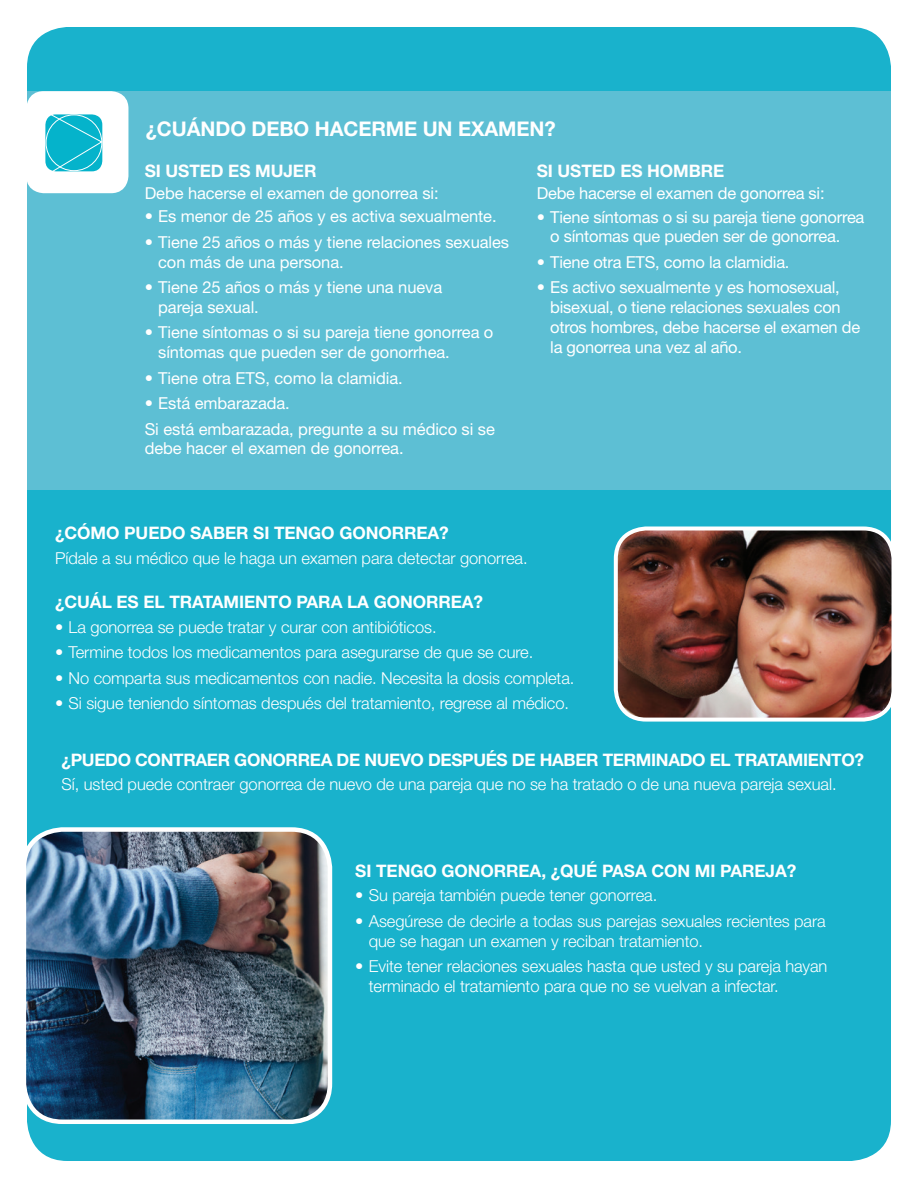
<style>
.page{position:relative;width:918px;height:1188px;background:#fff}
.page>*{position:absolute;margin:0;border:0;box-sizing:border-box;transform-origin:0 0}
.H2__Heading_Cov_Whit{font:700 20.25px "Helvetica Neue LT Std";letter-spacing:-.005em;color:#fff}
.H2__Heading_White{font:700 17.25px "Helvetica Neue LT Std";letter-spacing:-.005em;color:#fff}
.P1_Basic_Paragraph_W{font:700 17.25px "Helvetica Neue LT Std";letter-spacing:-.005em;color:#fff}
.P1_Basic_Paragraph_W-2{font:16.5px/19.8px "Helvetica Neue LT Std";letter-spacing:-.005em;color:#fff}
.P1_Basic_Paragraph_W-3{font:300 16.5px/19.8px "Helvetica Neue LT Std";letter-spacing:-.005em;color:#fff}
</style>
<div class="page">
<div style="left:27px;top:27px;width:864px;height:1134px;background:#19b2cc;border-radius:40px"></div>
<div style="left:27px;top:92px;width:864px;height:398px;background:#5dbfd4"></div>
<img style="left:616px;top:528px;width:275px;height:189px">
<div style="left:614px;top:527px;width:281px;height:195px;border:4px solid #fff;border-radius:30px"></div>
<img style="left:27px;top:832px;width:303px;height:290px">
<div style="left:22px;top:827px;width:310px;height:297px;border:4px solid #fff;border-radius:39px"></div>
<div style="left:26px;top:91px;width:102px;height:102px;background:#fff;border-radius:17px"></div>
<svg style="left:45px;top:114px;width:58px;height:58px;background:#26bdd1"></svg>
<div style="left:46px;top:115px;width:56px;height:56px;border:1px solid #fff;border-radius:50%"></div>
<p class="H2__Heading_Cov_Whit" style="left:146px;top:116px;width:411px">¿CUÁNDO DEBO HACERME UN EXAMEN?</p>
<p class="P1_Basic_Paragraph_W" style="left:145px;top:160px;width:173px">SI USTED ES MUJER</p>
<p class="P1_Basic_Paragraph_W-2" style="left:145px;top:183px;width:295px">Debe hacerse el examen de gonorrea si:</p>
<p class="P1_Basic_Paragraph_W-2" style="left:145px;top:206px;width:353px">• Es menor de 25 años y es activa sexualmente.</p>
<p class="P1_Basic_Paragraph_W-2" style="left:158px;top:232px;width:353px;text-indent:-14px">• Tiene 25 años o más y tiene relaciones sexuales con más de una persona.</p>
<p class="P1_Basic_Paragraph_W-2" style="left:158px;top:277px;width:286px;text-indent:-14px">• Tiene 25 años o más y tiene una nueva pareja sexual.</p>
<p class="P1_Basic_Paragraph_W-2" style="left:158px;top:322px;width:337px;text-indent:-14px">• Tiene síntomas o si su pareja tiene gonorrea o síntomas que pueden ser de gonorrhea.</p>
<p class="P1_Basic_Paragraph_W-2" style="left:145px;top:368px;width:260px">• Tiene otra ETS, como la clamidia.</p>
<p class="P1_Basic_Paragraph_W-2" style="left:145px;top:393px;width:147px">• Está embarazada.</p>
<p class="P1_Basic_Paragraph_W-2" style="left:145px;top:419px;width:352px">Si está embarazada, pregunte a su médico si se debe hacer el examen de gonorrea.</p>
<p class="P1_Basic_Paragraph_W" style="left:537px;top:160px;width:189px">SI USTED ES HOMBRE</p>
<p class="P1_Basic_Paragraph_W-2" style="left:537px;top:183px;width:289px">Debe hacerse el examen de gonorrea si:</p>
<p class="P1_Basic_Paragraph_W-2" style="left:550px;top:207px;width:316px;text-indent:-14px">• Tiene síntomas o si su pareja tiene gonorrea o síntomas que pueden ser de gonorrea.</p>
<p class="P1_Basic_Paragraph_W-2" style="left:537px;top:252px;width:254px">• Tiene otra ETS, como la clamidia.</p>
<p class="P1_Basic_Paragraph_W-2" style="left:550px;top:277px;width:312px;text-indent:-14px">• Es activo sexualmente y es homosexual, bisexual, o tiene relaciones sexuales con otros hombres, debe hacerse el examen de la gonorrea una vez al año.</p>
<p class="H2__Heading_White" style="left:55px;top:523px;width:395px">¿CÓMO PUEDO SABER SI TENGO GONORREA?</p>
<p class="P1_Basic_Paragraph_W-3" style="left:55px;top:548px;width:474px">Pídale a su médico que le haga un examen para detectar gonorrea.</p>
<p class="H2__Heading_White" style="left:55px;top:591px;width:430px">¿CUÁL ES EL TRATAMIENTO PARA LA GONORREA?</p>
<p class="P1_Basic_Paragraph_W-3" style="left:55px;top:617px;width:383px">• La gonorrea se puede tratar y curar con antibióticos.</p>
<p class="P1_Basic_Paragraph_W-3" style="left:55px;top:642px;width:480px">• Termine todos los medicamentos para asegurarse de que se cure.</p>
<p class="P1_Basic_Paragraph_W-3" style="left:55px;top:667px;width:521px">• No comparta sus medicamentos con nadie. Necesita la dosis completa.</p>
<p class="P1_Basic_Paragraph_W-3" style="left:55px;top:693px;width:515px">• Si sigue teniendo síntomas después del tratamiento, regrese al médico.</p>
<p class="H2__Heading_White" style="left:62px;top:749px;width:804px">¿PUEDO CONTRAER GONORREA DE NUEVO DESPUÉS DE HABER TERMINADO EL TRATAMIENTO?</p>
<p class="P1_Basic_Paragraph_W-3" style="left:62px;top:774px;width:777px">Sí, usted puede contraer gonorrea de nuevo de una pareja que no se ha tratado o de una nueva pareja sexual.</p>
<p class="H2__Heading_White" style="left:355px;top:860px;width:443px">SI TENGO GONORREA, ¿QUÉ PASA CON MI PAREJA?</p>
<p class="P1_Basic_Paragraph_W-3" style="left:355px;top:885px;width:304px">• Su pareja también puede tener gonorrea.</p>
<p class="P1_Basic_Paragraph_W-3" style="left:369px;top:911px;width:458px;text-indent:-14px">• Asegúrese de decirle a todas sus parejas sexuales recientes para que se hagan un examen y reciban tratamiento.</p>
<p class="P1_Basic_Paragraph_W-3" style="left:369px;top:956px;width:460px;text-indent:-14px">• Evite tener relaciones sexuales hasta que usted y su pareja hayan terminado el tratamiento para que no se vuelvan a infectar.</p>
</div>
